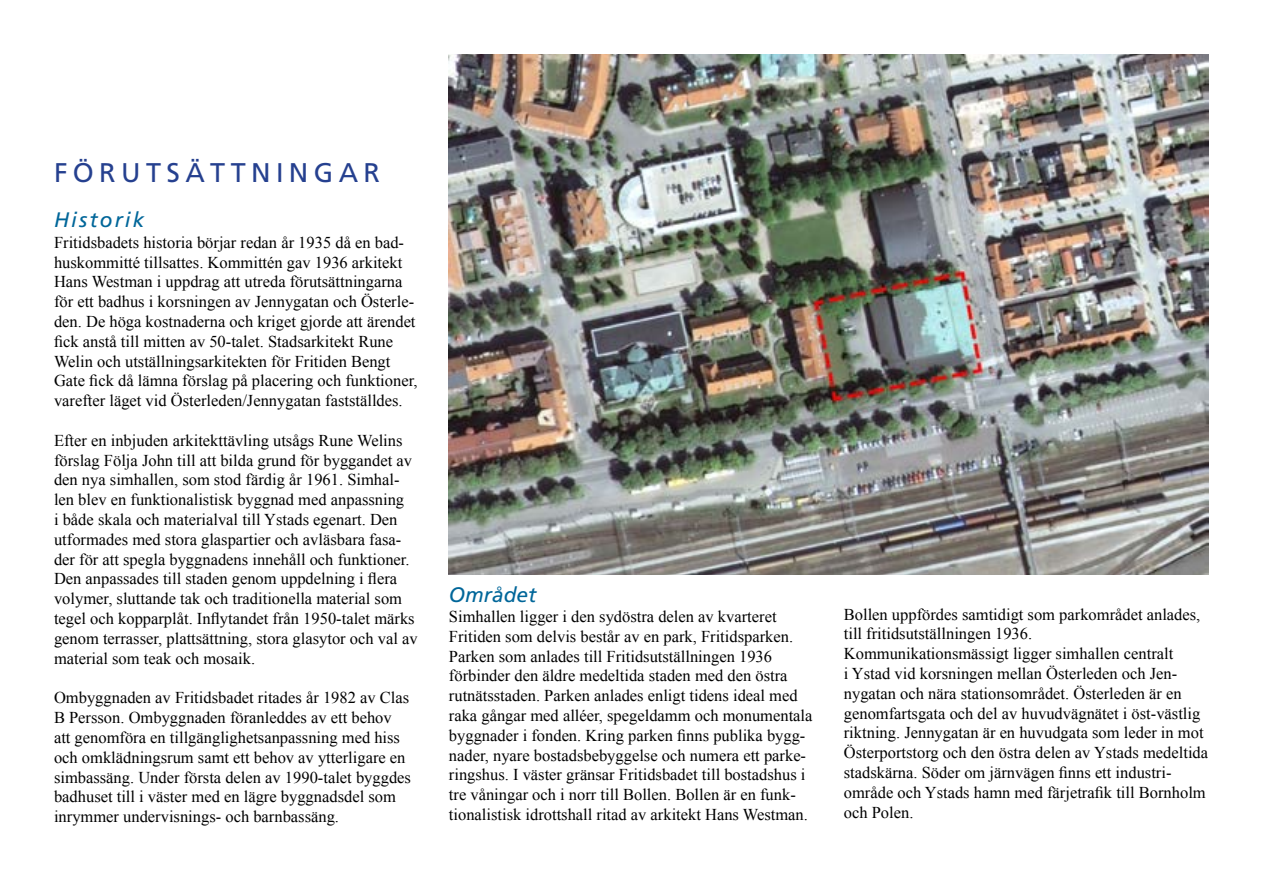
<style>
.page{position:relative;width:1263px;height:893px;background:#fff}
.page>*{position:absolute;margin:0;border:0;box-sizing:border-box;transform-origin:0 0}
.t1{font:27px "Frutiger LT";color:#25408f}
.t2{font:italic 21px "Frutiger LT";letter-spacing:.1em;color:#069}
.t3{font:italic 21px "Frutiger LT";color:#069}
.t4{font:16.5px/19.8px "Times New Roman";color:#000}
</style>
<div class="page">
<img style="left:449px;top:54px;width:760px;height:520px">
<h1 class="t1" style="left:54px;top:157px;width:115px">FÖR UTSÄTTNINGAR</h1>
<p class="t2" style="left:54px;top:207px;width:92px">Historik</p>
<p class="t4" style="left:54px;top:232px;width:365px">Fritidsbadets historia börjar redan år 1935 då en bad&shy;huskommitté tillsattes. Kommittén gav 1936 arkitekt Hans Westman i uppdrag att utreda förutsättningarna för ett badhus i korsningen av Jennygatan och Österle&shy;den. De höga kostnaderna och kriget gjorde att ärendet fick anstå till mitten av 50-talet. Stadsarkitekt Rune Welin och utställningsarkitekten för Fritiden Bengt Gate fick då lämna förslag på placering och funktioner, varefter läget vid Österleden/Jennygatan fastställdes.</p>
<p class="t4" style="left:54px;top:430px;width:365px">Efter en inbjuden arkitekttävling utsågs Rune Welins förslag Följa John till att bilda grund för byggandet av den nya simhallen, som stod färdig år 1961. Simhal&shy;len blev en funktionalistisk byggnad med anpassning<br>i både skala och materialval till Ystads egenart. Den utformades med stora glaspartier och avläsbara fasa&shy;der för att spegla byggnadens innehåll och funktioner.<br>Den anpassades till staden genom uppdelning i flera volymer, sluttande tak och traditionella material som tegel och kopparplåt. Inflytandet från 1950-talet märks genom terrasser, plattsättning, stora glasytor och val av material som teak och mosaik.</p>
<p class="t4" style="left:54px;top:688px;width:358px">Ombyggnaden av Fritidsbadet ritades år 1982 av Clas B Persson. Ombyggnaden föranleddes av ett behov att genomföra en tillgänglighetsanpassning med hiss och omklädningsrum samt ett behov av ytterligare en simbassäng. Under första delen av 1990-talet byggdes badhuset till i väster med en lägre byggnadsdel som inrymmer undervisnings- och barnbassäng.</p>
<p class="t3" style="left:449px;top:583px;width:89px">Området</p>
<p class="t4" style="left:449px;top:606px;width:365px">Simhallen ligger i den sydöstra delen av kvarteret Fritiden som delvis består av en park, Fritidsparken.<br>Parken som anlades till Fritidsutställningen 1936 förbinder den äldre medeltida staden med den östra rutnätsstaden. Parken anlades enligt tidens ideal med raka gångar med alléer, spegeldamm och monumentala byggnader i fonden. Kring parken finns publika bygg&shy;nader, nyare bostadsbebyggelse och numera ett parke&shy;ringshus. I väster gränsar Fritidsbadet till bostadshus i tre våningar och i norr till Bollen. Bollen är en funk&shy;tionalistisk idrottshall ritad av arkitekt Hans Westman.</p>
<p class="t4" style="left:844px;top:604px;width:366px">Bollen uppfördes samtidigt som parkområdet anlades, till fritidsutställningen 1936.<br>Kommunikationsmässigt ligger simhallen centralt<br>i Ystad vid korsningen mellan Österleden och Jen&shy;nygatan och nära stationsområdet. Österleden är en genomfartsgata och del av huvudvägnätet i öst-västlig riktning. Jennygatan är en huvudgata som leder in mot Österportstorg och den östra delen av Ystads medeltida stadskärna. Söder om järnvägen finns ett industri&shy;område och Ystads hamn med färjetrafik till Bornholm och Polen.</p>
</div>
